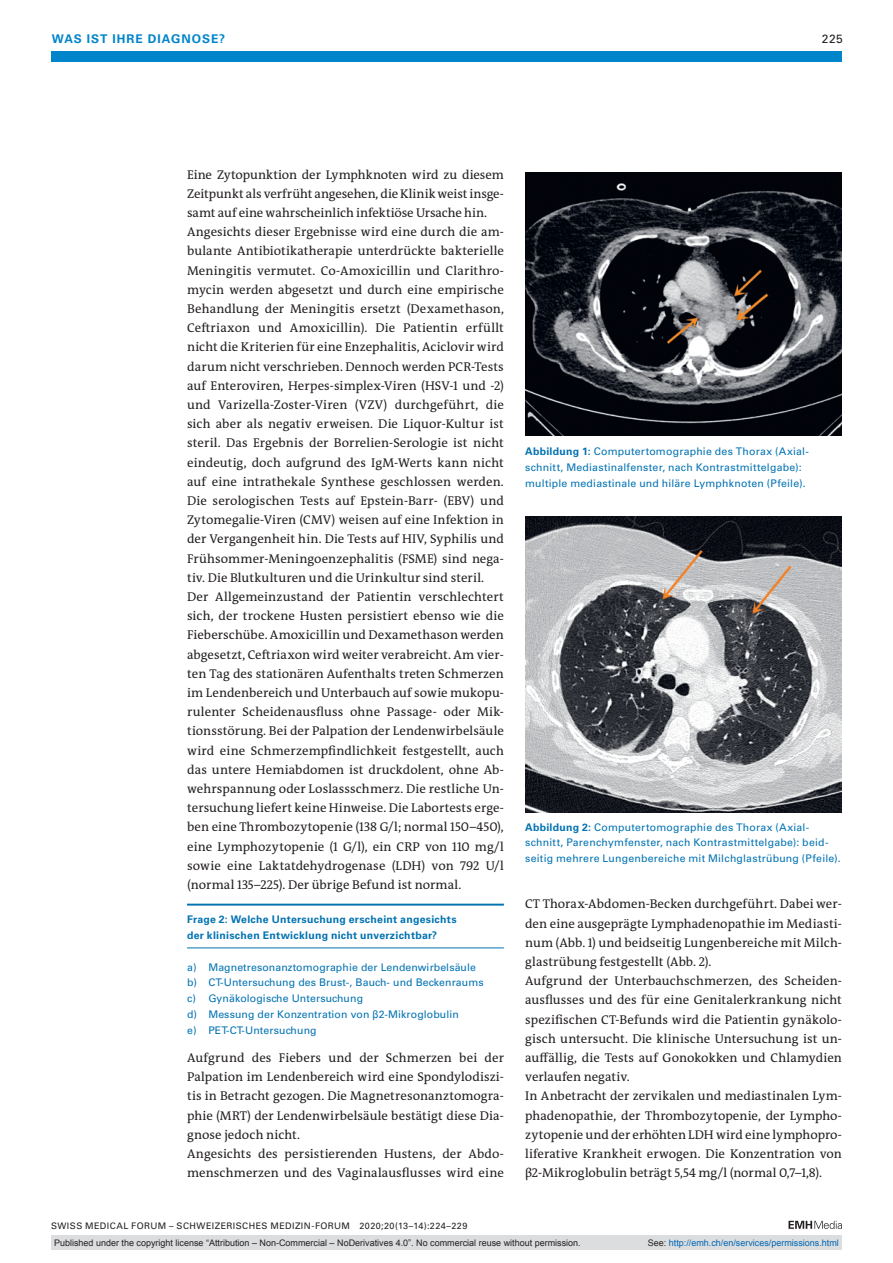
<style>
.page{position:relative;width:893px;height:1263px;background:#fff}
.page>*{position:absolute;margin:0;border:0;box-sizing:border-box;transform-origin:0 0}
.t1{font:12.75px/19.2px "The Antiqua B W5 Plain";letter-spacing:.005em;color:#231f20}
.t2{font:700 12px "Univers LT Std";color:#0084ca}
.t3{font:12px "Univers LT Std";color:#231f20}
.t4{font:10.5px/15.8px "Univers LT Std";letter-spacing:.015em;color:#0072b2}
.t5{font:700 10.5px/16.5px "Univers LT Std";letter-spacing:.03em;color:#0072b2}
.t6{font:9px "Arial";color:#231f20}
.t7{font:9px "Univers LT Std";letter-spacing:.05em;color:#231f20}
.t8{font:9px "Arial";color:#0166b3}
.s1{font-family:"Arial"}
.s2{font-weight:700}
.s3{color:#231f20}
</style>
<div class="page">
<div style="left:51px;top:51px;width:791px;height:11px;background:#0084ca"></div>
<svg style="left:788px;top:1221px;width:54px;height:8px"></svg>
<hr style="left:187px;top:904px;width:317px;height:1px;background:#0072b2">
<hr style="left:187px;top:947px;width:317px;height:1px;background:#0072b2">
<img style="left:525px;top:172px;width:317px;height:263px">
<img style="left:525px;top:517px;width:317px;height:295px">
<div style="left:51px;top:1235px;width:791px;height:15px;background:#dcdddf"></div>
<p class="t2" style="left:52px;top:31px;width:43px">Was ist</p>
<p class="t2" style="left:112px;top:31px;width:9px">ihre</p>
<p class="t2" style="left:148px;top:31px;width:10px">diagnose</p>
<p class="t2" style="left:219px;top:31px;width:7px">?</p>
<p class="t3" style="left:822px;top:31px;width:22px">225</p>
<p class="t1" style="left:187px;top:165px;width:318px">Eine Zytopunktion der Lymphknoten wird zu diesem Zeitpunkt als verfrüht angesehen, die Klinik weist insge&shy;samt auf eine wahrscheinlich infektiöse Ursache hin.<br>Angesichts dieser Ergebnisse wird eine durch die am&shy;bulante Antibiotikatherapie unterdrückte bakterielle Meningitis vermutet. Co-Amoxicillin und Clarithro&shy;mycin werden abgesetzt und durch eine empirische Behandlung der Meningitis ersetzt (Dexamethason, Ceftriaxon und Amoxicillin). Die Patientin erfüllt nicht die Kriterien für eine Enzephalitis, Aciclovir wird darum nicht verschrieben. Dennoch werden PCR-Tests auf Enteroviren, Herpes-simplex-Viren (HSV-1 und -2) und Varizella-Zoster-Viren (VZV) durchgeführt, die sich aber als negativ erweisen. Die Liquor-Kultur ist steril. Das Ergebnis der Borrelien-Serologie ist nicht eindeutig, doch aufgrund des IgM-Werts kann nicht auf eine intrathekale Synthese geschlossen werden.<br>Die serologischen Tests auf Epstein-Barr- (EBV) und Zytomegalie-Viren (CMV) weisen auf eine Infektion in der Vergangenheit hin. Die Tests auf HIV, Syphilis und Frühsommer-Meningoenzephalitis (FSME) sind nega&shy;tiv. Die Blutkulturen und die Urinkultur sind steril.<br>Der Allgemeinzustand der Patientin verschlechtert sich, der trockene Husten persistiert ebenso wie die Fieberschübe. Amoxicillin und Dexamethason werden abgesetzt, Ceftriaxon wird weiter verabreicht. Am vier&shy;ten Tag des stationären Aufenthalts treten Schmerzen im Lendenbereich und Unterbauch auf sowie mukopu&shy;rulenter Scheidenausfluss ohne Passage- oder Mik&shy;tionsstörung. Bei der Palpation der Lendenwirbelsäule wird eine Schmerzempfindlichkeit festgestellt, auch das untere Hemiabdomen ist druckdolent, ohne Ab&shy;wehrspannung oder Loslassschmerz. Die restliche Un&shy;tersuchung liefert keine Hinweise. Die Labortests erge&shy;ben eine Thrombozytopenie (138 G/l; normal 150–450), eine Lymphozytopenie (1 G/l), ein CRP von 110 mg/l sowie eine Laktatdehydrogenase (LDH) von 792 U/l (normal 135–225). Der übrige Befund ist normal.</p>
<p class="t5" style="left:187px;top:911px;width:271px">Frage 2: Welche Untersuchung erscheint angesichts der klinischen Entwicklung nicht unverzichtbar?</p>
<p class="t4" style="left:187px;top:959px;width:298px">a) Magnetresonanztomographie der Lendenwirbelsäule b) CT-Untersuchung des Brust-, Bauch- und Beckenraums c) Gynäkologische Untersuchung<br>d) Messung der Konzentration von <span class="s1">β</span>2-Mikroglobulin<br>e) PET-CT-Untersuchung</p>
<p class="t1" style="left:187px;top:1048px;width:318px">Aufgrund des Fiebers und der Schmerzen bei der Palpation im Lendenbereich wird eine Spondylodiszi&shy;tis in Betracht gezogen. Die Magnetresonanztomogra&shy;phie (MRT) der Lendenwirbelsäule bestätigt diese Dia&shy;gnose jedoch nicht.<br>Angesichts des persistierenden Hustens, der Abdo&shy;menschmerzen und des Vaginalausflusses wird eine</p>
<p class="t7" style="left:51px;top:1220px;width:418px">SWISS MEDICAL FORUM – SCHWEIZERISCHES MEDIZIN-FORUM 2020;20(13–14):224–229</p>
<p class="t4" style="left:525px;top:444px;width:285px"><span class="s2">Abbildung 1:</span> Computertomographie des Thorax (Axial&shy;schnitt, Mediastinalfenster, nach Kontrastmittelgabe): multiple mediastinale und hiläre Lymphknoten (Pfeile).</p>
<p class="t4" style="left:525px;top:819px;width:317px"><span class="s2">Abbildung 2:</span> Computertomographie des Thorax (Axial&shy;schnitt, Parenchymfenster, nach Kontrastmittelgabe): beid&shy;seitig mehrere Lungenbereiche mit Milchglastrübung (Pfeile).</p>
<p class="t1" style="left:525px;top:894px;width:318px">CT Thorax-Abdomen-Becken durchgeführt. Dabei wer&shy;den eine ausgeprägte Lymphadenopathie im Mediasti&shy;num (Abb. 1) und beidseitig Lungenbereiche mit Milch&shy;glastrübung festgestellt (Abb. 2).<br>Aufgrund der Unterbauchschmerzen, des Scheiden&shy;ausflusses und des für eine Genitalerkrankung nicht spezifischen CT-Befunds wird die Patientin gynäkolo&shy;gisch untersucht. Die klinische Untersuchung ist un&shy;auffällig, die Tests auf Gonokokken und Chlamydien verlaufen negativ.<br>In Anbetracht der zervikalen und mediastinalen Lym&shy;phadenopathie, der Thrombozytopenie, der Lympho&shy;zytopenie und der erhöhten LDH wird eine lymphopro&shy;liferative Krankheit erwogen. Die Konzentration von β2-Mikroglobulin beträgt 5,54 mg/l (normal 0,7–1,8).</p>
<p class="t6" style="left:54px;top:1237px;width:528px">Published under the copyright license “Attribution – Non-Commercial – NoDerivatives 4.0”. No commercial reuse without permission.</p>
<p class="t8" style="left:648px;top:1237px;width:193px"><span class="s3">See:</span> http://emh.ch/en/services/permissions.html</p>
</div>
